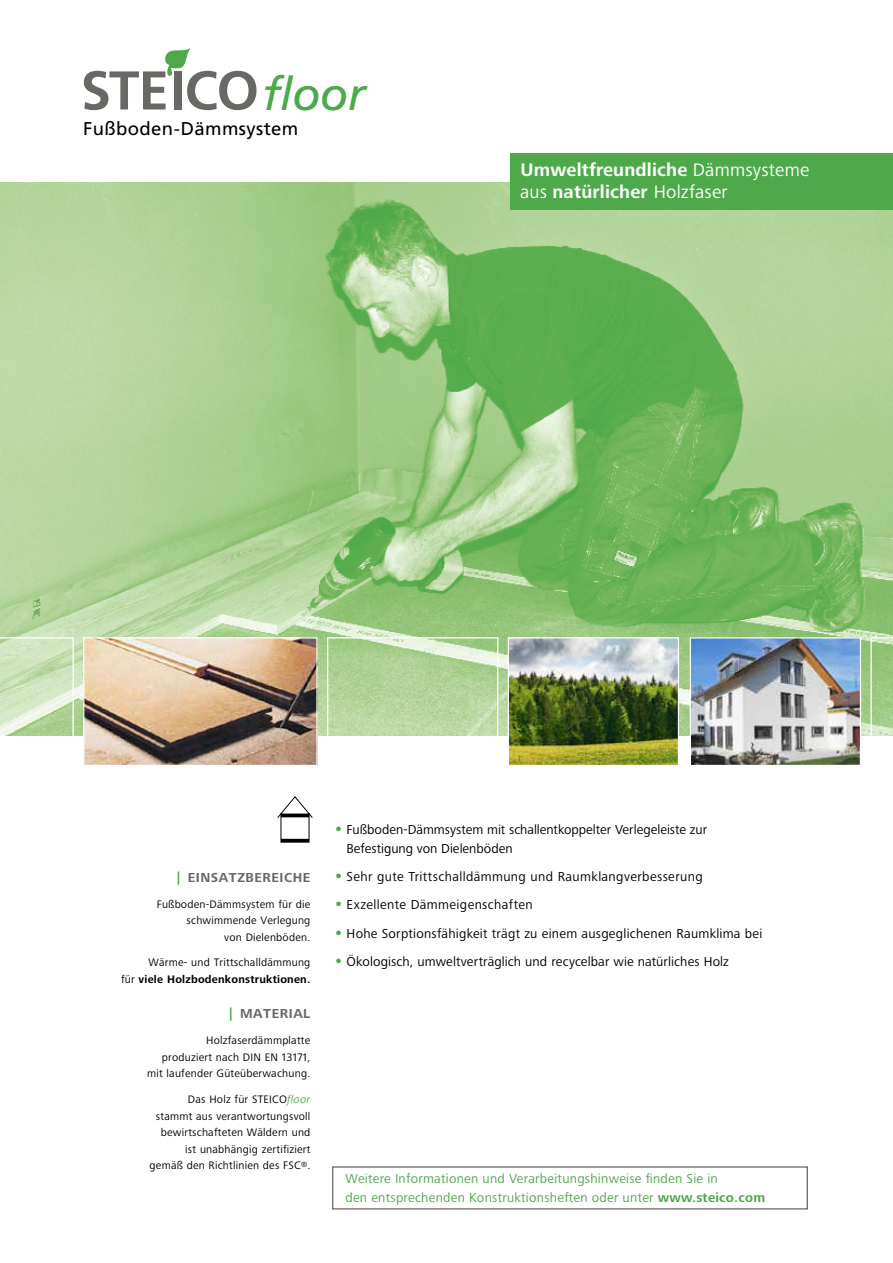
<style>
.page{position:relative;width:893px;height:1263px;background:#fff}
.page>*{position:absolute;margin:0;border:0;box-sizing:border-box;transform-origin:0 0}
.t1{font:italic 46.2px "Frutiger";letter-spacing:-.01em;color:#4da94a}
.t2{font:700 18.75px "Frutiger Next LTW1 G";letter-spacing:.01em;color:#fff}
.t3{font:18.75px "Frutiger Next LTW1 G";letter-spacing:.01em;color:#fff}
.t4{font:18.6px "Frutiger";letter-spacing:.02em;color:#000}
._1_2_Copy_Bulletpoin{font:13.5px/18.8px "Frutiger Next LTW1 G";letter-spacing:.015em;color:#000}
.t5{font:13.5px "Frutiger Next LTW1 G";letter-spacing:.02em;color:#4da94a}
.t6{font:700 13.5px "Frutiger Next LTW1 G";letter-spacing:.04em;color:#6a6864}
._2_0_Copy_Marginalie{font:11.25px/16.5px "Frutiger Next LTW1 G";letter-spacing:.02em;color:#000;text-align:right}
.s1{font-weight:400}
.s2{font-weight:700}
.s3{color:#4da94a}
.s4{font-style:italic;color:#4da94a}
.s5{font-weight:700;font-size:16.5px;color:#4da94a}
</style>
<div class="page">
<div style="left:332px;top:1166px;width:476px;height:43px;border:1px solid #6a6864"></div>
<img style="left:0;top:183px;width:893px;height:553px">
<div style="left:510px;top:153px;width:383px;height:57px;background:#4da94a"></div>
<img style="left:85px;top:639px;width:231px;height:125px">
<div style="left:83px;top:637px;width:235px;height:129px;border:1px solid #fff"></div>
<div style="left:327px;top:637px;width:171px;height:129px;border:1px solid #fff"></div>
<svg style="left:0;top:637px;width:76px;height:99px;background:#cde3bc"></svg>
<svg style="left:870px;top:637px;width:23px;height:99px;background:#a8cf91"></svg>
<svg style="left:277px;top:796px;width:36px;height:47px"></svg>
<hr style="left:281px;top:814px;width:28px;height:3px;background:#000">
<hr style="left:281px;top:839px;width:28px;height:3px;background:#000">
<svg style="left:84px;top:47px;width:172px;height:63px"></svg>
<img style="left:510px;top:639px;width:167px;height:125px">
<div style="left:508px;top:637px;width:171px;height:129px;border:1px solid #fff"></div>
<img style="left:692px;top:639px;width:167px;height:125px">
<div style="left:690px;top:637px;width:171px;height:129px;border:1px solid #fff"></div>
<p class="t1" style="left:262px;top:67px;width:105px">floor</p>
<p class="t4" style="left:83px;top:118px;width:217px">Fußboden-Dämmsystem</p>
<p class="t2" style="left:520px;top:159px;width:290px">Umweltfreundliche <span class="s1">Dämmsysteme</span></p>
<p class="t3" style="left:520px;top:181px;width:209px">aus <span class="s2">natürlicher</span> Holzfaser</p>
<p class="t6" style="left:177px;top:869px;width:135px"><span class="s3">|</span> EINSATZBEREICHE</p>
<p class="_2_0_Copy_Marginalie" style="left:157px;top:896px;width:155px">Fußboden-Dämmsystem für die schwimmende Verlegung<br>von Dielenböden.</p>
<p class="_2_0_Copy_Marginalie" style="left:121px;top:955px;width:191px">Wärme- und Trittschalldämmung<br>für <span class="s2">viele Holzbodenkonstruktionen.</span></p>
<p class="t6" style="left:229px;top:1006px;width:82px"><span class="s3">|</span> MATERIAL</p>
<p class="_2_0_Copy_Marginalie" style="left:147px;top:1032px;width:165px">Holzfaserdämmplatte<br>produziert nach DIN EN 13171, mit laufender Güteüberwachung.</p>
<p class="_2_0_Copy_Marginalie" style="left:150px;top:1091px;width:162px">Das Holz für STEICO<span class="s4">floor </span>stammt aus verantwortungsvoll bewirtschafteten Wäldern und ist unabhängig zertifiziert gemäß den Richtlinien des FSC<sup>®</sup>.</p>
<p class="_1_2_Copy_Bulletpoin" style="left:347px;top:821px;width:362px;text-indent:-13px"><span class="s5">•</span> Fußboden-Dämmsystem mit schallentkoppelter Verlegeleiste zur<br>Befestigung von Dielenböden</p>
<p class="_1_2_Copy_Bulletpoin" style="left:334px;top:868px;width:370px"><span class="s5">•</span> Sehr gute Trittschalldämmung und Raumklangverbesserung</p>
<p class="_1_2_Copy_Bulletpoin" style="left:334px;top:896px;width:200px"><span class="s5">•</span> Exzellente Dämmeigenschaften</p>
<p class="_1_2_Copy_Bulletpoin" style="left:334px;top:924px;width:430px"><span class="s5">•</span> Hohe Sorptionsfähigkeit trägt zu einem ausgeglichenen Raumklima bei</p>
<p class="_1_2_Copy_Bulletpoin" style="left:334px;top:952px;width:397px"><span class="s5">•</span> Ökologisch, umweltverträglich und recycelbar wie natürliches Holz</p>
<p class="t5" style="left:345px;top:1171px;width:374px">Weitere Informationen und Verarbeitungshinweise finden Sie in</p>
<p class="t5" style="left:345px;top:1190px;width:421px">den entsprechenden Konstruktionsheften oder unter <span class="s2">www.steico.com</span></p>
</div>
